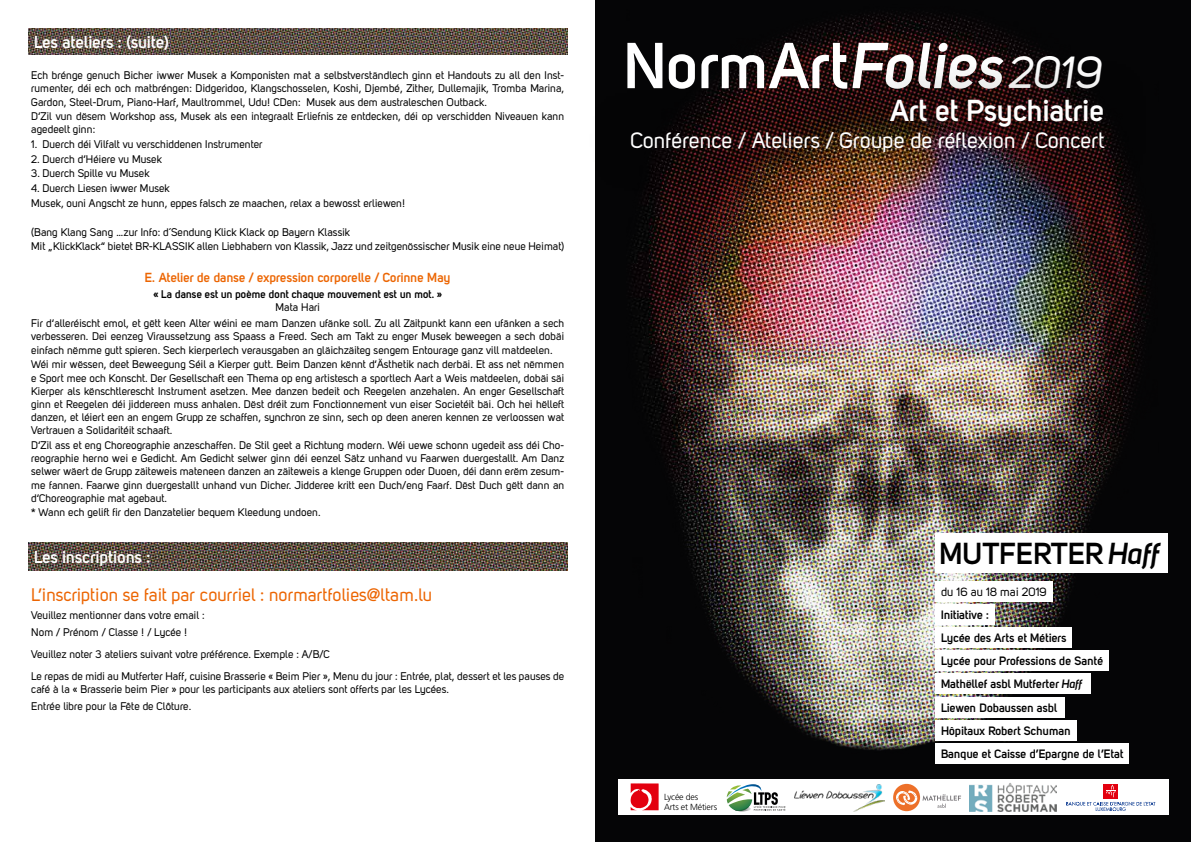
<style>
.page{position:relative;width:1191px;height:842px;background:#fff}
.page>*{position:absolute;margin:0;border:0;box-sizing:border-box;transform-origin:0 0}
.t1{font:700 64px "Uni Sans Semi";color:#fff}
.t2{font:700 30px "Uni Sans Semi";color:#fff}
.t3{font:700 30px "Uni Sans Semi";color:#000}
.t4{font:22px "Uni Sans Regular";color:#fff}
.t5{font:18px "Uni Sans Regular";color:#ec6502}
.t6{font:700 17px "Uni Sans Semi";color:#fff}
.t7{font:700 13px "Uni Sans Semi";color:#ec6502}
.t8{font:700 12px/23.2px "Uni Sans Semi";color:#000}
.t9{font:12px "Uni Sans Regular";color:#000}
.t10{font:11px/13.2px "Uni Sans Regular";color:#000}
.t11{font:700 11px "Uni Sans Semi";color:#000}
.t12{font:300 8.8px/9.9px "Frutiger LT Std";letter-spacing:-.02em;color:#000}
.s1{font-family:"Uni Sans Semi Bold Italic";font-weight:400}
.s2{font-family:"Uni Sans Semi Bold Italic";font-weight:400;font-size:60px}
.s3{font-family:"Uni Sans Regular Italic";font-weight:400;font-size:45px}
</style>
<div class="page">
<div style="left:595px;top:0;width:596px;height:842px;background:#050506"></div>
<img style="left:631px;top:12px;width:527px;height:739px">
<img style="left:631px;top:56px;width:516px;height:139px">
<div style="left:935px;top:581px;width:117px;height:20px;background:#fff"></div>
<div style="left:935px;top:604px;width:60px;height:20px;background:#fff"></div>
<div style="left:935px;top:533px;width:233px;height:39px;background:#fff"></div>
<div style="left:935px;top:627px;width:137px;height:21px;background:#fff"></div>
<div style="left:935px;top:650px;width:174px;height:21px;background:#fff"></div>
<div style="left:935px;top:674px;width:155px;height:20px;background:#fff"></div>
<div style="left:935px;top:697px;width:129px;height:20px;background:#fff"></div>
<div style="left:935px;top:720px;width:141px;height:20px;background:#fff"></div>
<div style="left:935px;top:743px;width:194px;height:21px;background:#fff"></div>
<img style="left:28px;top:542px;width:539px;height:29px">
<img style="left:28px;top:28px;width:539px;height:27px">
<div style="left:618px;top:780px;width:550px;height:35px;background:#fff"></div>
<svg style="left:630px;top:783px;width:28px;height:27px"></svg>
<svg style="left:726px;top:784px;width:59px;height:27px"></svg>
<img style="left:794px;top:784px;width:90px;height:27px">
<div style="left:893px;top:784px;width:27px;height:27px;background:#ed7029;border-radius:50%"></div>
<svg style="left:893px;top:788px;width:68px;height:20px"></svg>
<img style="left:970px;top:783px;width:86px;height:28px">
<svg style="left:1066px;top:784px;width:89px;height:27px"></svg>
<h3 class="t6" style="left:34px;top:32px;width:137px">Les ateliers : (suite)</h3>
<p class="t10" style="left:31px;top:69px;width:534px;text-align:justify">Ech brénge genuch Bicher iwwer Musek a Komponisten mat a selbstverständlech ginn et Handouts zu all den Inst&shy;rumenter, déi ech och matbréngen: Didgeridoo, Klangschosselen, Koshi, Djembé, Zither, Dullemajik, Tromba Marina, Gardon, Steel-Drum, Piano-Harf, Maultrommel, Udu! CDen: Musek aus dem australeschen Outback.</p>
<p class="t10" style="left:31px;top:110px;width:534px">D‘Zil vun dësem Workshop ass, Musek als een integraalt Erliefnis ze entdecken, déi op verschidden Niveauen kann agedeelt ginn:</p>
<p class="t10" style="left:31px;top:137px;width:233px">1. Duerch déi Vilfalt vu verschiddenen Instrumenter</p>
<p class="t10" style="left:31px;top:152px;width:132px">2. Duerch d’Héiere vu Musek</p>
<p class="t10" style="left:31px;top:167px;width:120px">3. Duerch Spille vu Musek</p>
<p class="t10" style="left:31px;top:181px;width:376px;line-height:14.6px">4. Duerch Liesen iwwer Musek<br>Musek, ouni Angscht ze hunn, eppes falsch ze maachen, relax a bewosst erliewen!</p>
<p class="t10" style="left:31px;top:224px;width:534px;line-height:14.6px">(Bang Klang Sang …zur Info: d´Sendung Klick Klack op Bayern Klassik<br>Mit „KlickKlack“ bietet BR-KLASSIK allen Liebhabern von Klassik, Jazz und zeitgenössischer Musik eine neue Heimat)</p>
<p class="t7" style="left:145px;top:270px;width:307px">E. Atelier de danse / expression corporelle / Corinne May</p>
<p class="t11" style="left:153px;top:288px;width:290px">« La danse est un poème dont chaque mouvement est un mot. »</p>
<p class="t10" style="left:31px;top:299px;width:534px;line-height:16px;text-align:center">Mata Hari<br>Fir d‘alleréischt emol, et gëtt keen Alter wéini ee mam Danzen ufänke soll. Zu all Zäitpunkt kann een ufänken a sech</p>
<p class="t10" style="left:31px;top:330px;width:534px">verbesseren. Dei eenzeg Viraussetzung ass Spaass a Freed. Sech am Takt zu enger Musek beweegen a sech dobäi einfach nëmme gutt spieren. Sech kierperlech verausgaben an gläichzäiteg sengem Entourage ganz vill matdeelen.</p>
<p class="t10" style="left:31px;top:358px;width:534px;text-align:justify">Wéi mir wëssen, deet Beweegung Séil a Kierper gutt. Beim Danzen kënnt d‘Ästhetik nach derbäi. Et ass net nëmmen e Sport mee och Konscht. Der Gesellschaft een Thema op eng artistesch a sportlech Aart a Weis matdeelen, dobäi säi Kierper als kënschtlerescht Instrument asetzen. Mee danzen bedeit och Reegelen anzehalen. An enger Gesellschaft ginn et Reegelen déi jiddereen muss anhalen. Dëst dréit zum Fonctionnement vun eiser Societéit bäi. Och hei hëlleft danzen, et léiert een an engem Grupp ze schaffen, synchron ze sinn, sech op deen aneren kennen ze verloossen wat Vertrauen a Solidaritéit schaaft.</p>
<p class="t10" style="left:31px;top:438px;width:534px;text-align:justify">D‘Zil ass et eng Choreographie anzeschaffen. De Stil geet a Richtung modern. Wéi uewe schonn ugedeit ass déi Cho&shy;reographie herno wei e Gedicht. Am Gedicht selwer ginn déi eenzel Sätz unhand vu Faarwen duergestallt. Am Danz selwer wäert de Grupp zäiteweis mateneen danzen an zäiteweis a klenge Gruppen oder Duoen, déi dann erëm zesum&shy;me fannen. Faarwe ginn duergestallt unhand vun Dicher. Jidderee kritt een Duch/eng Faarf. Dëst Duch gëtt dann an d‘Choreographie mat agebaut.</p>
<p class="t10" style="left:31px;top:506px;width:291px">* Wann ech gelift fir den Danzatelier bequem Kleedung undoen.</p>
<h3 class="t6" style="left:34px;top:547px;width:118px">Les inscriptions :</h3>
<h3 class="t5" style="left:31px;top:584px;width:402px">L’inscription se fait par courriel : normartfolies@ltam.lu</h3>
<p class="t10" style="left:31px;top:606px;width:175px;line-height:17.4px">Veuillez mentionner dans votre email :<br>Nom / Prénom / Classe ! / Lycée !</p>
<p class="t10" style="left:31px;top:643px;width:534px;line-height:22px">Veuillez noter 3 ateliers suivant votre préférence. Exemple : A/B/C<br>Le repas de midi au Mutferter Haff, cuisine Brasserie « Beim Pier », Menu du jour : Entrée, plat, dessert et les pauses de</p>
<p class="t10" style="left:31px;top:681px;width:419px;line-height:16.4px">café à la « Brasserie beim Pier » pour les participants aux ateliers sont offerts par les Lycées.<br>Entrée libre pour la Fête de Clôture.</p>
<h1 class="t1" style="left:624px;top:27px;width:479px">NormArt<span class="s1">Folie</span><span class="s2">s</span><span class="s3">2019</span></h1>
<h2 class="t2" style="left:890px;top:93px;width:216px">Art et Psychiatrie</h2>
<h3 class="t4" style="left:630px;top:127px;width:475px">Conférence / Ateliers / Groupe de réflexion / Concert</h3>
<h2 class="t3" style="left:939px;top:535px;width:220px">MUTFERTER <span class="s1">Haff</span></h2>
<p class="t9" style="left:941px;top:584px;width:107px">du 16 au 18 mai 2019</p>
<p class="t8" style="left:941px;top:603px;width:49px">Initiative :</p>
<p class="t12" style="left:664px;top:793px;width:55px">Lycée des<br>Arts et Métiers</p>
<p class="t8" style="left:941px;top:626px;width:184px">Lycée des Arts et Métiers<br>Lycée pour Professions de Santé<br>Mathëllef asbl Mutferter <span class="s1">Haff<br></span>Liewen Dobaussen asbl<br>Hôpitaux Robert Schuman<br>Banque et Caisse d’Epargne de l’Etat</p>
</div>
